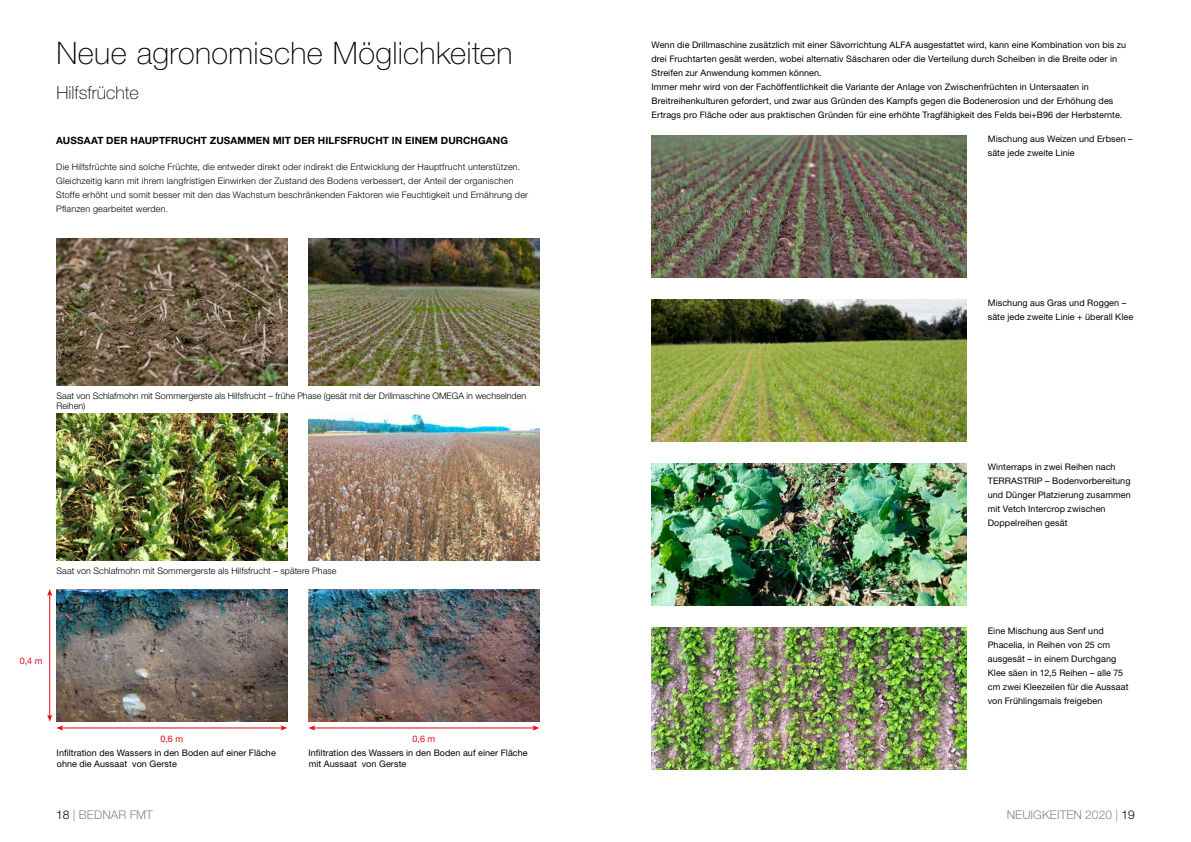
<style>
.page{position:relative;width:1191px;height:842px;background:#fff}
.page>*{position:absolute;margin:0;border:0;box-sizing:border-box;transform-origin:0 0}
.Nadpis_1{font:100 31px "Helvetica Neue LT Pro";letter-spacing:.01em;color:#000}
.perex_katalogu{font:100 18px "Helvetica Neue LT Pro";color:#000}
.t1{font:300 12px "Helvetica Neue LT Pro";color:#878787}
.NADPIS_10{font:700 10px "Helvetica Neue LT Pro";letter-spacing:.01em;color:#000}
.ZAKLADNI_TEXT{font:9px/14px "Helvetica Neue LT Pro";letter-spacing:.01em;color:#000}
.Základní_text{font:300 9px/14px "Helvetica Neue LT Pro";letter-spacing:.02em;color:#000}
.Základní_text-2{font:300 9px/10px "Helvetica Neue LT Pro";color:#000}
.ZAKLADNI_TEXT-2{font:9px "Helvetica Neue LT Pro";color:#e30613}
.s1{color:#000}
</style>
<div class="page">
<img style="left:308px;top:239px;width:231px;height:147px">
<img style="left:56px;top:589px;width:231px;height:133px">
<img style="left:56px;top:239px;width:231px;height:147px">
<img style="left:308px;top:589px;width:231px;height:133px">
<img style="left:56px;top:414px;width:231px;height:146px">
<img style="left:308px;top:414px;width:231px;height:146px">
<hr style="left:49px;top:594px;width:1px;height:122px;background:#e30613">
<svg style="left:47px;top:589px;width:5px;height:7px"></svg>
<hr style="left:62px;top:727px;width:220px;height:1px;background:#e30613">
<svg style="left:47px;top:714px;width:16px;height:16px"></svg>
<svg style="left:280px;top:725px;width:7px;height:5px"></svg>
<hr style="left:314px;top:727px;width:220px;height:1px;background:#e30613">
<svg style="left:308px;top:725px;width:7px;height:5px"></svg>
<svg style="left:532px;top:725px;width:7px;height:5px"></svg>
<img style="left:652px;top:627px;width:314px;height:142px">
<img style="left:652px;top:299px;width:314px;height:142px">
<img style="left:652px;top:135px;width:314px;height:142px">
<img style="left:652px;top:463px;width:314px;height:142px">
<p class="Nadpis_1" style="left:56px;top:35px;width:457px">Neue agronomische Möglichkeiten</p>
<p class="perex_katalogu" style="left:56px;top:82px;width:84px">Hilfsfrüchte</p>
<p class="NADPIS_10" style="left:56px;top:135px;width:453px">AUSSAAT DER HAUPTFRUCHT ZUSAMMEN MIT DER HILFSFRUCHT IN EINEM DURCHGANG</p>
<p class="Základní_text" style="left:56px;top:159px;width:473px">Die Hilfsfrüchte sind solche Früchte, die entweder direkt oder indirekt die Entwicklung der Hauptfrucht unterstützen.<br>Gleichzeitig kann mit ihrem langfristigen Einwirken der Zustand des Bodens verbessert, der Anteil der organischen Stoffe erhöht und somit besser mit den das Wachstum beschränkenden Faktoren wie Feuchtigkeit und Ernährung der Pflanzen gearbeitet werden.</p>
<p class="ZAKLADNI_TEXT" style="left:651px;top:38px;width:476px">Wenn die Drillmaschine zusätzlich mit einer Sävorrichtung ALFA ausgestattet wird, kann eine Kombination von bis zu drei Fruchtarten gesät werden, wobei alternativ Säscharen oder die Verteilung durch Scheiben in die Breite oder in<br>Streifen zur Anwendung kommen können.</p>
<p class="ZAKLADNI_TEXT" style="left:651px;top:80px;width:472px">Immer mehr wird von der Fachöffentlichkeit die Variante der Anlage von Zwischenfrüchten in Untersaaten in<br>Breitreihenkulturen gefordert, und zwar aus Gründen des Kampfs gegen die Bodenerosion und der Erhöhung des<br>Ertrags pro Fläche oder aus praktischen Gründen für eine erhöhte Tragfähigkeit des Felds bei+B96 der Herbsternte.</p>
<p class="ZAKLADNI_TEXT" style="left:987px;top:132px;width:146px">Mischung aus Weizen und Erbsen – säte jede zweite Linie</p>
<p class="ZAKLADNI_TEXT" style="left:987px;top:296px;width:147px">Mischung aus Gras und Roggen – säte jede zweite Linie + überall Klee</p>
<p class="Základní_text-2" style="left:56px;top:391px;width:471px">Saat von Schlafmohn mit Sommergerste als Hilfsfrucht – frühe Phase (gesät mit der Drillmaschine OMEGA in wechselnden<br>Reihen)</p>
<p class="Základní_text" style="left:56px;top:564px;width:282px">Saat von Schlafmohn mit Sommergerste als Hilfsfrucht – spätere Phase</p>
<p class="ZAKLADNI_TEXT" style="left:987px;top:460px;width:145px">Winterraps in zwei Reihen nach<br>TERRASTRIP – Bodenvorbereitung und Dünger Platzierung zusammen mit Vetch Intercrop zwischen<br>Doppelreihen gesät</p>
<p class="ZAKLADNI_TEXT-2" style="left:20px;top:655px;width:24px">0,4 m</p>
<p class="ZAKLADNI_TEXT-2" style="left:160px;top:733px;width:24px">0,6 m</p>
<p class="ZAKLADNI_TEXT-2" style="left:412px;top:733px;width:24px">0,6 m</p>
<p class="ZAKLADNI_TEXT" style="left:57px;top:747px;width:221px;line-height:11px">Infiltration des Wassers in den Boden auf einer Fläche ohne die Aussaat von Gerste</p>
<p class="ZAKLADNI_TEXT" style="left:308px;top:747px;width:221px;line-height:11px">Infiltration des Wassers in den Boden auf einer Fläche mit Aussaat von Gerste</p>
<p class="ZAKLADNI_TEXT" style="left:987px;top:624px;width:142px">Eine Mischung aus Senf und<br>Phacelia, in Reihen von 25 cm ausgesät – in einem Durchgang<br>Klee säen in 12,5 Reihen – alle 75 cm zwei Kleezeilen für die Aussaat von Frühlingsmais freigeben</p>
<h3 class="t1" style="left:56px;top:807px;width:98px"><span class="s1">18</span> | BEDNAR FMT</h3>
<h3 class="t1" style="left:1006px;top:807px;width:129px">NEUIGKEITEN 2020 | <span class="s1">19</span></h3>
</div>
